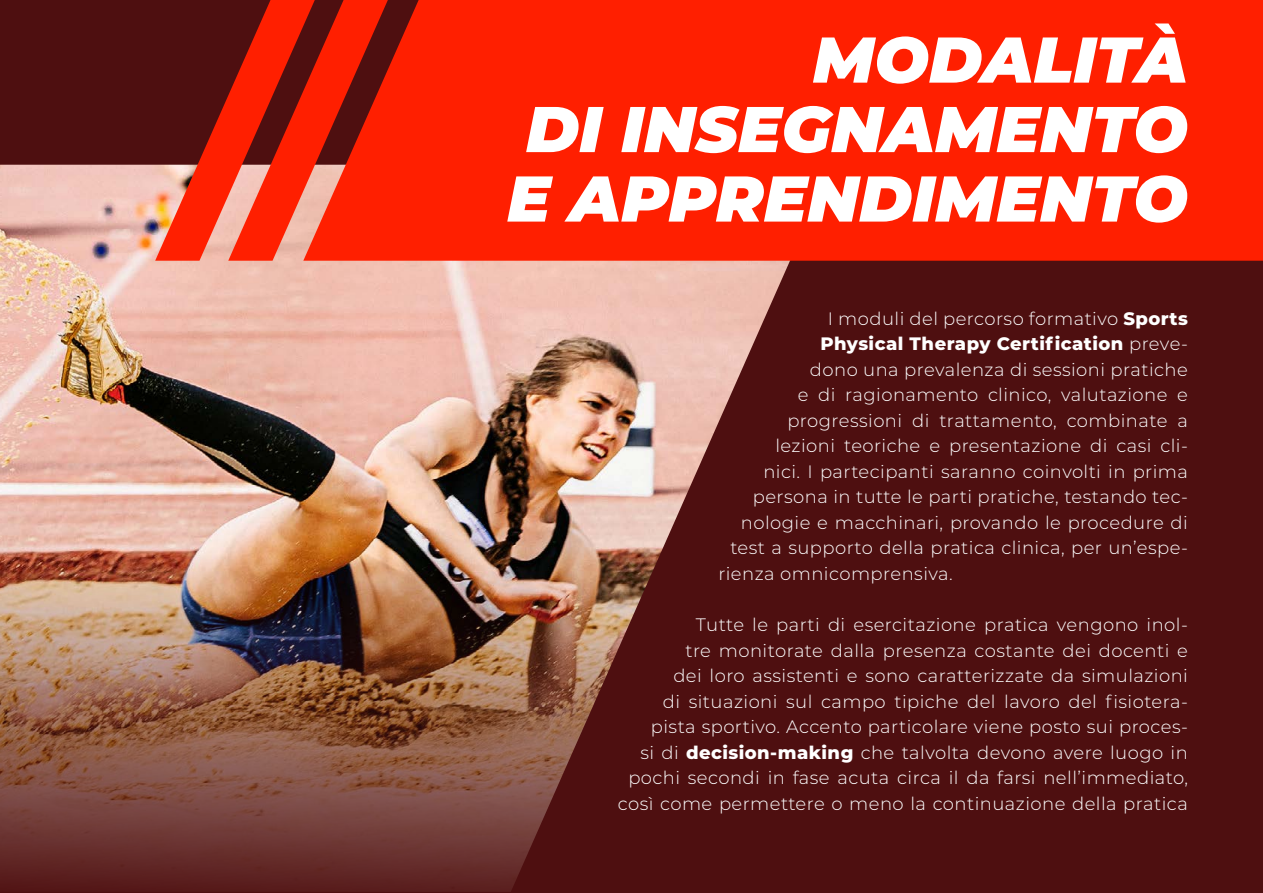
<style>
.page{position:relative;width:1263px;height:893px;background:#4e0f10}
.page>*{position:absolute;margin:0;border:0;box-sizing:border-box;transform-origin:0 0}
.t1{font:italic 900 64.5px/69.4px "Montserrat";color:#fff;text-align:justify}
.t2{font:300 18px/25.5px "Montserrat";letter-spacing:.025em;color:#fff;text-align:right}
.t3{font:800 18px "Montserrat";letter-spacing:.025em;color:#fff}
.s1{font-weight:800}
.s2{font-weight:300}
</style>
<div class="page">
<img style="left:0;top:165px;width:790px;height:727px">
<div style="left:388px;top:0;width:875px;height:261px;background:#ff1f00"></div>
<svg style="left:155px;top:0;width:233px;height:261px"></svg>
<h1 class="t1" style="left:507px;top:21px;width:682px;text-indent:306px">MODALITÀ DI INSEGNAMENTO E APPRENDIMENTO</h1>
<p class="t2" style="left:828px;top:305px;width:361px">I moduli del percorso formativo <span class="s1">Sports</span></p>
<p class="t3" style="left:820px;top:331px;width:369px">Physical Therapy Certification <span class="s2">preve-</span></p>
<p class="t2" style="left:810px;top:356px;width:379px">dono una prevalenza di sessioni pratiche</p>
<p class="t2" style="left:798px;top:382px;width:392px">e di ragionamento clinico, valutazione e</p>
<p class="t2" style="left:787px;top:407px;width:402px">progressioni di trattamento, combinate a</p>
<p class="t2" style="left:775px;top:433px;width:414px">lezioni teoriche e presentazione di casi cli-</p>
<p class="t2" style="left:763px;top:458px;width:426px">nici. I partecipanti saranno coinvolti in prima</p>
<p class="t2" style="left:753px;top:484px;width:437px">persona in tutte le parti pratiche, testando tec-</p>
<p class="t2" style="left:741px;top:509px;width:448px">nologie e macchinari, provando le procedure di</p>
<p class="t2" style="left:730px;top:535px;width:459px">test a supporto della pratica clinica, per un’espe-</p>
<p class="t2" style="left:718px;top:560px;width:236px">rienza omnicomprensiva.</p>
<p class="t2" style="left:618px;top:611px;width:572px">Tutte le parti di esercitazione pratica vengono inol-<br>tre monitorate dalla presenza costante dei docenti e<br>dei loro assistenti e sono caratterizzate da simulazioni<br>di situazioni sul campo tipiche del lavoro del fisiotera&shy;pista sportivo. Accento particolare viene posto sui proces-<br>si di <span class="s1">decision-making</span> che talvolta devono avere luogo in pochi secondi in fase acuta circa il da farsi nell’immediato, così come permettere o meno la continuazione della pratica</p>
</div>
